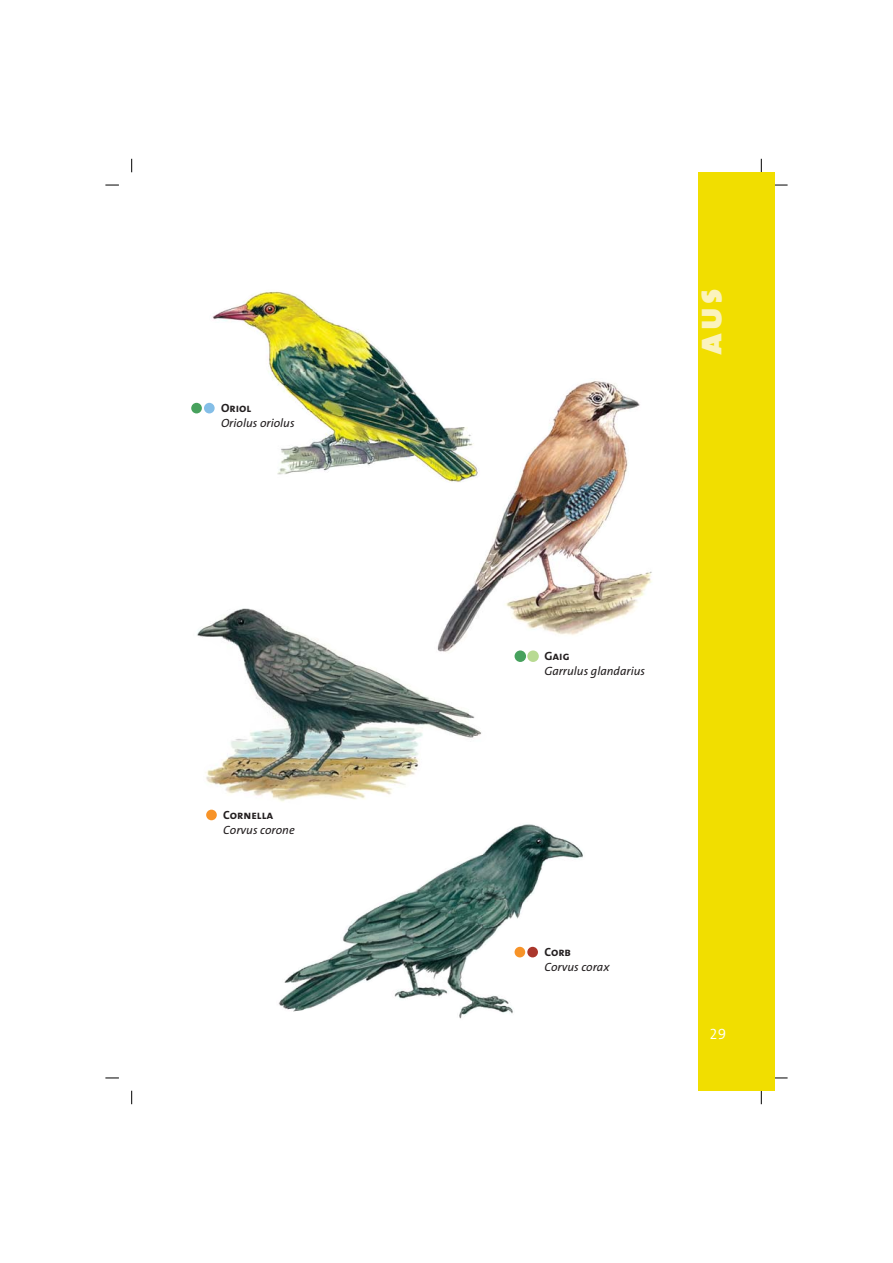
<style>
.page{position:relative;width:893px;height:1263px;background:#fff}
.page>*{position:absolute;margin:0;border:0;box-sizing:border-box;transform-origin:0 0}
.t1{font:37.5px "The Sans Black Caps";color:#fbf3bd}
.t2{font:15px "The Sans Semi Light Caps";color:#fff}
.t3{font:italic 12px "The Sans";color:#231f20}
.t4{font:12px "The Sans Bold Caps";color:#231f20}
</style>
<div class="page">
<svg style="left:105px;top:1078px;width:14px;height:1px"></svg>
<svg style="left:131px;top:1091px;width:1px;height:13px"></svg>
<svg style="left:105px;top:185px;width:14px;height:1px"></svg>
<svg style="left:131px;top:159px;width:1px;height:13px"></svg>
<svg style="left:774px;top:185px;width:13px;height:1px"></svg>
<svg style="left:761px;top:159px;width:1px;height:13px"></svg>
<svg style="left:774px;top:1078px;width:13px;height:1px"></svg>
<svg style="left:761px;top:1091px;width:1px;height:13px"></svg>
<div style="left:698px;top:172px;width:76px;height:919px;background:#f1de00"></div>
<img style="left:208px;top:291px;width:225px;height:184px">
<img style="left:433px;top:381px;width:219px;height:273px">
<img style="left:197px;top:603px;width:290px;height:199px">
<img style="left:278px;top:824px;width:305px;height:195px">
<div style="left:191px;top:403px;width:11px;height:10px;background:#47a15d;border-radius:50%"></div>
<div style="left:204px;top:403px;width:11px;height:10px;background:#84bee7;border-radius:50%"></div>
<div style="left:514px;top:650px;width:12px;height:12px;background:#47a15d;border-radius:50%"></div>
<div style="left:527px;top:650px;width:12px;height:12px;background:#b8da92;border-radius:50%"></div>
<div style="left:206px;top:810px;width:11px;height:10px;background:#f79328;border-radius:50%"></div>
<div style="left:514px;top:947px;width:11px;height:10px;background:#f79328;border-radius:50%"></div>
<div style="left:527px;top:947px;width:11px;height:10px;background:#aa372c;border-radius:50%"></div>
<p class="t4" style="left:221px;top:401px;width:32px">Oriol</p>
<p class="t3" style="left:221px;top:419px;width:75px">Oriolus oriolus</p>
<p class="t4" style="left:223px;top:808px;width:52px">Cornella</p>
<p class="t3" style="left:223px;top:826px;width:73px">Corvus corone</p>
<h1 class="t1" style="left:686px;top:355px;width:68px;rotate:-90deg">aus</h1>
<p class="t4" style="left:544px;top:649px;width:27px">Gaig</p>
<p class="t3" style="left:544px;top:666px;width:102px">Garrulus glandarius</p>
<p class="t4" style="left:544px;top:944px;width:28px">Corb</p>
<p class="t3" style="left:544px;top:962px;width:67px">Corvus corax</p>
<p class="t2" style="left:709px;top:1025px;width:18px">29</p>
</div>
